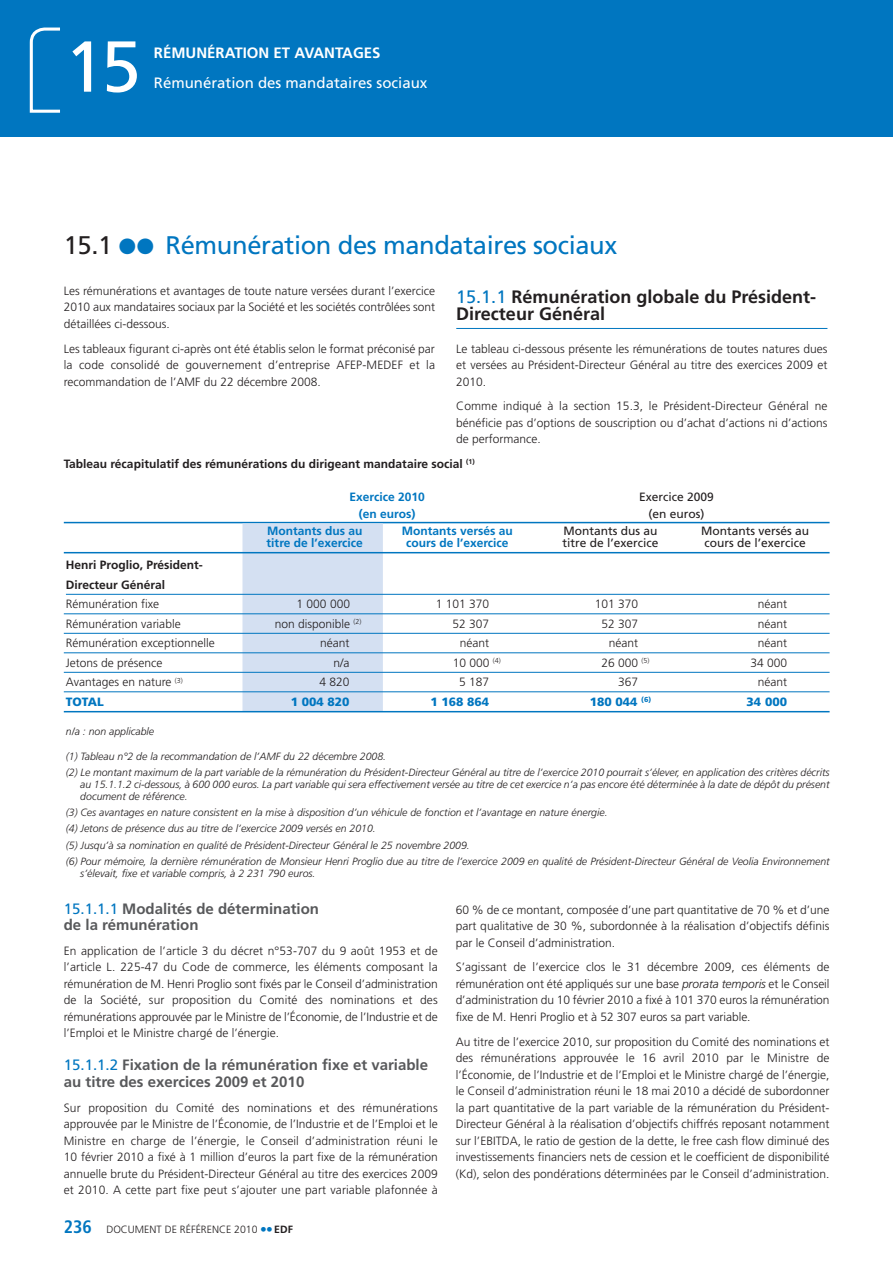
<style>
.page{position:relative;width:893px;height:1263px;background:#fff}
.page>*{position:absolute;margin:0;border:0;box-sizing:border-box;transform-origin:0 0}
.t1{font:72px "Frutiger LT Std";color:#fff}
.t2{font:25.5px "Frutiger LT Std";letter-spacing:-.015em;color:#0076c0}
.t3{font:700 18px/16.5px "Frutiger LT Std";color:#231f20}
.t4{font:700 15px/16.5px "Frutiger LT Std";color:#58595b}
.t5{font:15px "Frutiger LT Std";color:#fff}
.t6{font:700 15px "Frutiger LT Std";color:#fff}
.t7{font:300 12px/16.5px "Frutiger LT Std";color:#231f20;text-align:justify}
.t8{font:700 12px/19.5px "Frutiger LT Std";color:#231f20}
.t9{font:700 12px "Frutiger LT Std";color:#0076c0}
.t10{font:12px "Frutiger LT Std";color:#231f20}
.t11{font:900 12px "Frutiger LT Std";color:#0076c0}
.t12{font:italic 300 10.5px/16.2px "Frutiger LT Std";color:#231f20}
.t13{font:300 10.5px "Frutiger LT Std";color:#231f20}
.s1{color:#231f20}
.s2{font-size:45px}
.s3{font-weight:400;color:#0076c0}
.s4{font-weight:700;font-stretch:condensed;font-size:18px;color:#0076c0}
.s5{font-weight:900;font-size:13.5px;color:#0076c0}
.s6{font-weight:700}
.s7{font-style:italic}
</style>
<div class="page">
<div style="left:0;top:0;width:892px;height:136px;background:#0076c0"></div>
<svg style="left:30px;top:28px;width:30px;height:85px"></svg>
<hr style="left:64px;top:522px;width:765px;height:1px;background:#0076c0">
<div style="left:242px;top:523px;width:141px;height:188px;background:#d4e0f2"></div>
<hr style="left:64px;top:552px;width:765px;height:1px;background:#0076c0">
<hr style="left:66px;top:594px;width:763px;height:1px;background:#0076c0">
<hr style="left:64px;top:613px;width:765px;height:1px;background:#0076c0">
<hr style="left:64px;top:633px;width:765px;height:1px;background:#0076c0">
<hr style="left:64px;top:652px;width:765px;height:1px;background:#0076c0">
<hr style="left:64px;top:672px;width:765px;height:1px;background:#0076c0">
<hr style="left:64px;top:691px;width:765px;height:1px;background:#0076c0">
<hr style="left:64px;top:711px;width:765px;height:1px;background:#0076c0">
<hr style="left:456px;top:328px;width:371px;height:1px;background:#0076c0">
<h1 class="t1" style="left:65px;top:24px;width:78px">15</h1>
<p class="t6" style="left:154px;top:43px;width:228px">RÉMUNÉRATION ET AVANTAGES</p>
<p class="t5" style="left:154px;top:73px;width:275px">Rémunération des mandataires sociaux</p>
<h2 class="t2" style="left:64px;top:229px;width:555px"><span class="s1">15.1</span> <span class="s2">••</span> Rémunération des mandataires sociaux</h2>
<p class="t7" style="left:64px;top:284px;width:372px">Les rémunérations et avantages de toute nature versées durant l’exercice 2010 aux mandataires sociaux par la Société et les sociétés contrôlées sont détaillées ci-dessous.</p>
<p class="t7" style="left:64px;top:341px;width:372px">Les tableaux figurant ci-après ont été établis selon le format préconisé par la code consolidé de gouvernement d’entreprise AFEP-MEDEF et la recommandation de l’AMF du 22 décembre 2008.</p>
<h3 class="t3" style="left:456px;top:289px;width:361px"><span class="s3">15.1.1</span> Rémunération globale du Président-<br>Directeur Général</h3>
<p class="t7" style="left:456px;top:341px;width:373px">Le tableau ci-dessous présente les rémunérations de toutes natures dues et versées au Président-Directeur Général au titre des exercices 2009 et 2010.</p>
<p class="t7" style="left:456px;top:399px;width:372px">Comme indiqué à la section 15.3, le Président-Directeur Général ne bénéficie pas d’options de souscription ou d’achat d’actions ni d’actions de performance.</p>
<p class="t8" style="left:64px;top:454px;width:412px">Tableau récapitulatif des rémunérations du dirigeant mandataire social <sup>(1)</sup></p>
<p class="t9" style="left:349px;top:490px;width:77px">Exercice 2010</p>
<p class="t10" style="left:639px;top:490px;width:76px">Exercice 2009</p>
<p class="t9" style="left:359px;top:506px;width:58px">(en euros)</p>
<p class="t10" style="left:648px;top:506px;width:58px">(en euros)</p>
<p class="t9" style="left:267px;top:523px;width:97px">Montants dus au</p>
<p class="t9" style="left:402px;top:523px;width:112px">Montants versés au</p>
<p class="t10" style="left:563px;top:523px;width:96px">Montants dus au</p>
<p class="t10" style="left:701px;top:523px;width:110px">Montants versés au</p>
<p class="t9" style="left:267px;top:535px;width:98px">titre de l’exercice</p>
<p class="t9" style="left:406px;top:535px;width:104px">cours de l’exercice</p>
<p class="t10" style="left:562px;top:535px;width:98px">titre de l’exercice</p>
<p class="t10" style="left:704px;top:535px;width:103px">cours de l’exercice</p>
<p class="t8" style="left:66px;top:555px;width:138px">Henri Proglio, Président-<br>Directeur Général</p>
<p class="t7" style="left:66px;top:597px;width:95px">Rémunération fixe</p>
<p class="t7" style="left:296px;top:597px;width:55px">1 000 000</p>
<p class="t7" style="left:436px;top:597px;width:55px">1 101 370</p>
<p class="t7" style="left:594px;top:597px;width:45px">101 370</p>
<p class="t7" style="left:757px;top:597px;width:31px">néant</p>
<p class="t7" style="left:66px;top:617px;width:116px">Rémunération variable</p>
<p class="t7" style="left:275px;top:617px;width:88px">non disponible <sup>(2)</sup></p>
<p class="t7" style="left:452px;top:617px;width:38px">52 307</p>
<p class="t7" style="left:601px;top:617px;width:38px">52 307</p>
<p class="t7" style="left:757px;top:617px;width:31px">néant</p>
<p class="t7" style="left:66px;top:636px;width:150px">Rémunération exceptionnelle</p>
<p class="t7" style="left:320px;top:636px;width:31px">néant</p>
<p class="t7" style="left:460px;top:636px;width:31px">néant</p>
<p class="t7" style="left:608px;top:636px;width:31px">néant</p>
<p class="t7" style="left:757px;top:636px;width:31px">néant</p>
<p class="t7" style="left:66px;top:656px;width:98px">Jetons de présence</p>
<p class="t7" style="left:333px;top:656px;width:18px">n/a</p>
<p class="t7" style="left:452px;top:656px;width:50px">10 000 <sup>(4)</sup></p>
<p class="t7" style="left:601px;top:656px;width:50px">26 000 <sup>(5)</sup></p>
<p class="t7" style="left:750px;top:656px;width:38px">34 000</p>
<p class="t7" style="left:66px;top:675px;width:118px">Avantages en nature <sup>(3)</sup></p>
<p class="t7" style="left:319px;top:675px;width:32px">4 820</p>
<p class="t7" style="left:459px;top:675px;width:32px">5 187</p>
<p class="t7" style="left:618px;top:675px;width:22px">367</p>
<p class="t7" style="left:757px;top:675px;width:31px">néant</p>
<p class="t11" style="left:66px;top:695px;width:39px">TOTAL</p>
<p class="t11" style="left:291px;top:695px;width:60px">1 004 820</p>
<p class="t11" style="left:430px;top:695px;width:60px">1 168 864</p>
<p class="t11" style="left:589px;top:695px;width:63px">180 044 <sup>(6)</sup></p>
<p class="t11" style="left:746px;top:695px;width:42px">34 000</p>
<p class="t12" style="left:66px;top:724px;width:90px">n/a : non applicable</p>
<p class="t12" style="left:66px;top:749px;width:765px">(1) Tableau n°2 de la recommandation de l’AMF du 22 décembre 2008.<br>(2) Le montant maximum de la part variable de la rémunération du Président-Directeur Général au titre de l’exercice 2010 pourrait s’élever, en application des critères décrits</p>
<p class="t12" style="left:80px;top:779px;width:750px;line-height:12px">au 15.1.1.2 ci-dessous, à 600 000 euros. La part variable qui sera effectivement versée au titre de cet exercice n’a pas encore été déterminée à la date de dépôt du présent document de référence.</p>
<p class="t12" style="left:66px;top:806px;width:765px">(3) Ces avantages en nature consistent en la mise à disposition d’un véhicule de fonction et l’avantage en nature énergie.<br>(4) Jetons de présence dus au titre de l’exercice 2009 versés en 2010.<br>(5) Jusqu’à sa nomination en qualité de Président-Directeur Général le 25 novembre 2009.<br>(6) Pour mémoire, la dernière rémunération de Monsieur Henri Proglio due au titre de l’exercice 2009 en qualité de Président-Directeur Général de Veolia Environnement</p>
<p class="t12" style="left:80px;top:866px;width:237px">s’élevait, fixe et variable compris, à 2 231 790 euros.</p>
<p class="t4" style="left:64px;top:900px;width:257px"><span class="s3">15.1.1.1</span> Modalités de détermination de la rémunération</p>
<p class="t7" style="left:64px;top:944px;width:375px">En application de l’article 3 du décret n°53-707 du 9 août 1953 et de l’article L. 225-47 du Code de commerce, les éléments composant la rémunération de M. Henri Proglio sont fixés par le Conseil d’administration de la Société, sur proposition du Comité des nominations et des rémunérations approuvée par le Ministre de l’Économie, de l’Industrie et de l’Emploi et le Ministre chargé de l’énergie.</p>
<p class="t4" style="left:64px;top:1057px;width:366px"><span class="s3">15.1.1.2</span> Fixation de la rémunération fixe et variable au titre des exercices 2009 et 2010</p>
<p class="t7" style="left:64px;top:1100px;width:375px">Sur proposition du Comité des nominations et des rémunérations approuvée par le Ministre de l’Économie, de l’Industrie et de l’Emploi et le Ministre en charge de l’énergie, le Conseil d’administration réuni le 10 février 2010 a fixé à 1 million d’euros la part fixe de la rémunération annuelle brute du Président-Directeur Général au titre des exercices 2009 et 2010. A cette part fixe peut s’ajouter une part variable plafonnée à</p>
<p class="t13" style="left:64px;top:1223px;width:230px"><span class="s4">236</span> DOCUMENT DE RÉFÉRENCE 2010 <span class="s5">••</span><span class="s6">EDF</span></p>
<p class="t7" style="left:455px;top:902px;width:375px">60 % de ce montant, composée d’une part quantitative de 70 % et d’une part qualitative de 30 %, subordonnée à la réalisation d’objectifs définis par le Conseil d’administration.</p>
<p class="t7" style="left:455px;top:960px;width:375px">S’agissant de l’exercice clos le 31 décembre 2009, ces éléments de rémunération ont été appliqués sur une base <span class="s7">prorata temporis</span> et le Conseil d’administration du 10 février 2010 a fixé à 101 370 euros la rémunération fixe de M. Henri Proglio et à 52 307 euros sa part variable.</p>
<p class="t7" style="left:455px;top:1034px;width:375px">Au titre de l’exercice 2010, sur proposition du Comité des nominations et des rémunérations approuvée le 16 avril 2010 par le Ministre de l’Économie, de l’Industrie et de l’Emploi et le Ministre chargé de l’énergie, le Conseil d’administration réuni le 18 mai 2010 a décidé de subordonner la part quantitative de la part variable de la rémunération du Président-Directeur Général à la réalisation d’objectifs chiffrés reposant notamment sur l’EBITDA, le ratio de gestion de la dette, le free cash flow diminué des investissements financiers nets de cession et le coefficient de disponibilité (Kd), selon des pondérations déterminées par le Conseil d’administration.</p>
</div>
